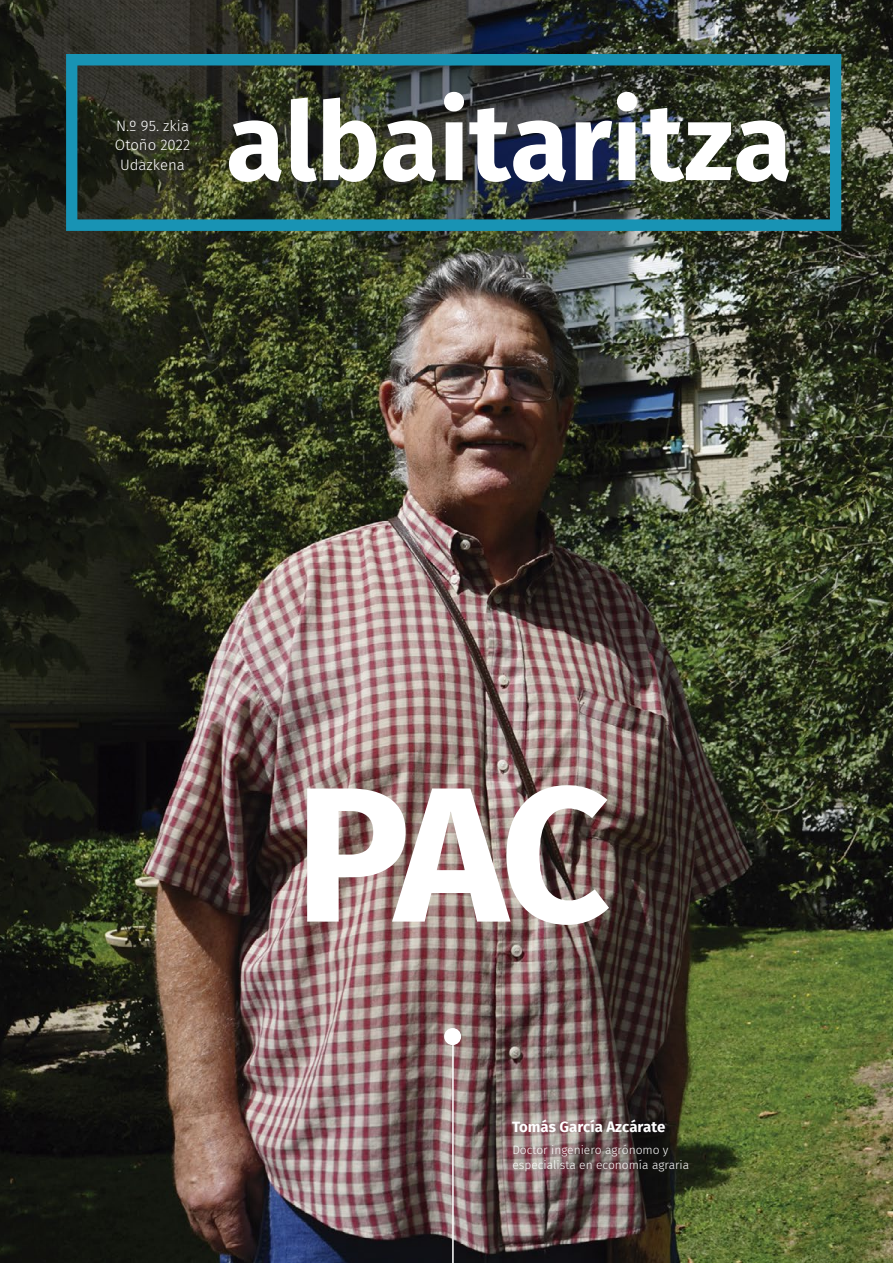
<style>
.page{position:relative;width:893px;height:1263px;background:#fff}
.page>*{position:absolute;margin:0;border:0;box-sizing:border-box;transform-origin:0 0}
.t1{font:700 192px "Fira Sans";color:#fff}
.t2{font:300 15px/19.5px "Fira Sans";color:#fff;text-align:center}
.t3{font:700 15px "Fira Sans";color:#fff}
.t4{font:300 12px/14.4px "Fira Sans";color:#fff}
</style>
<div class="page">
<img style="left:0;top:0;width:893px;height:1263px">
<div style="left:445px;top:1029px;width:15px;height:15px;background:#fff;border-radius:50%"></div>
<div style="left:444px;top:1028px;width:17px;height:17px;border:2px solid #fff;border-radius:50%"></div>
<hr style="left:452px;top:1045px;width:2px;height:218px;background:#fff">
<svg style="left:66px;top:54px;width:775px;height:177px;background:#2d4c49"></svg>
<svg style="left:229px;top:120px;width:53px;height:62px"></svg>
<svg style="left:291px;top:98px;width:26px;height:84px"></svg>
<svg style="left:323px;top:98px;width:53px;height:84px"></svg>
<svg style="left:383px;top:120px;width:53px;height:62px"></svg>
<svg style="left:444px;top:92px;width:122px;height:90px"></svg>
<svg style="left:576px;top:92px;width:213px;height:90px"></svg>
<p class="t2" style="left:115px;top:116px;width:77px">N.º 95. zkia<br>Otoño 2022<br>Udazkena</p>
<h1 class="t1" style="left:295px;top:693px;width:317px">PAC</h1>
<p class="t3" style="left:512px;top:1114px;width:155px">Tomás García Azcárate</p>
<p class="t4" style="left:512px;top:1143px;width:178px">Doctor ingeniero agrónomo y especialista en economía agraria</p>
</div>
